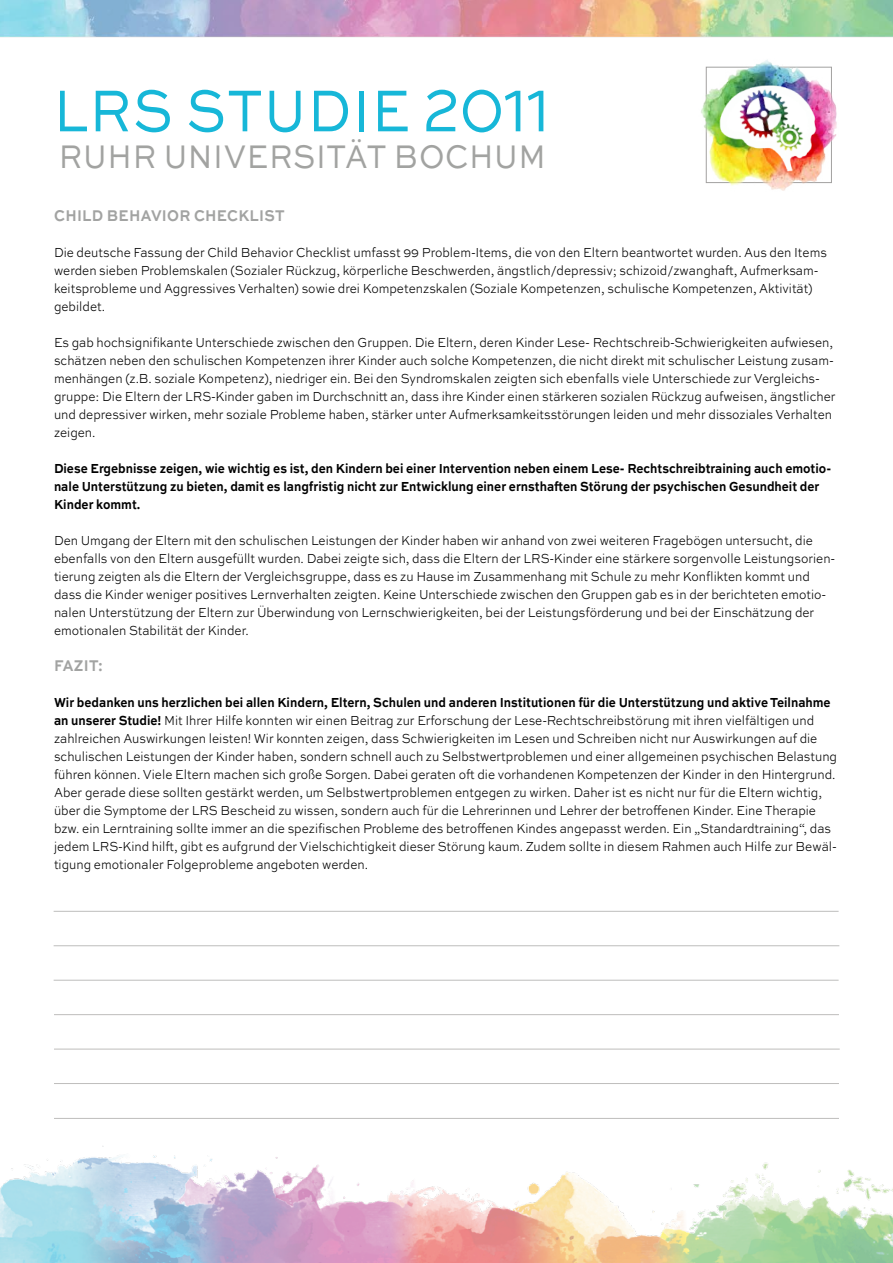
<style>
.page{position:relative;width:893px;height:1263px;background:#fff}
.page>*{position:absolute;margin:0;border:0;box-sizing:border-box;transform-origin:0 0}
.t1{font:62.1px "Sweet Sans Pro";letter-spacing:.02em;color:#17b7d8;scale:.87 1}
.t2{font:34.5px "Sweet Sans Pro";letter-spacing:.02em;color:#a2a3a1;scale:.87 1}
.t3{font:700 16.35px "Sweet Sans Pro";letter-spacing:.02em;color:#a2a3a2;scale:.87 1}
.t4{font:300 13.8px/18px "Sweet Sans Pro";color:#000;scale:.87 1}
.t5{font:700 13.8px/18px "Sweet Sans Pro";color:#000;scale:.87 1}
.s1{font-weight:700}
</style>
<div class="page">
<img style="left:0;top:1146px;width:893px;height:117px">
<img style="left:0;top:0;width:893px;height:37px">
<hr style="left:54px;top:1014px;width:785px;height:1px;background:#bebdbc">
<hr style="left:54px;top:1049px;width:786px;height:1px;background:#bebdbc">
<hr style="left:54px;top:1083px;width:785px;height:1px;background:#bebdbc">
<hr style="left:54px;top:1118px;width:785px;height:1px;background:#bebdbc">
<hr style="left:54px;top:911px;width:785px;height:1px;background:#bebdbc">
<hr style="left:54px;top:945px;width:785px;height:1px;background:#bebdbc">
<hr style="left:54px;top:980px;width:785px;height:1px;background:#bebdbc">
<img style="left:705px;top:60px;width:127px;height:131px">
<img style="left:701px;top:72px;width:136px;height:109px">
<img style="left:726px;top:79px;width:89px;height:86px">
<h1 class="t1" style="left:53px;top:66px;width:572px">LRS STUDIE 2011</h1>
<h2 class="t2" style="left:59px;top:132px;width:561px">RUHR UNIVERSITÄT BOCHUM</h2>
<p class="t3" style="left:54px;top:203px;width:266px">CHILD BEHAVIOR CHECKLIST</p>
<p class="t4" style="left:54px;top:243px;width:890px">Die deutsche Fassung der Child Behavior Checklist umfasst 99 Problem-Items, die von den Eltern beantwortet wurden. Aus den Items werden sieben Problemskalen (Sozialer Rückzug, körperliche Beschwerden, ängstlich/depressiv; schizoid/zwanghaft, Aufmerksam&shy;keitsprobleme und Aggressives Verhalten) sowie drei Kompetenzskalen (Soziale Kompetenzen, schulische Kompetenzen, Aktivität) gebildet.</p>
<p class="t4" style="left:54px;top:333px;width:900px">Es gab hochsignifikante Unterschiede zwischen den Gruppen. Die Eltern, deren Kinder Lese- Rechtschreib-Schwierigkeiten aufwiesen, schätzen neben den schulischen Kompetenzen ihrer Kinder auch solche Kompetenzen, die nicht direkt mit schulischer Leistung zusam&shy;menhängen (z.B. soziale Kompetenz), niedriger ein. Bei den Syndromskalen zeigten sich ebenfalls viele Unterschiede zur Vergleichs&shy;gruppe: Die Eltern der LRS-Kinder gaben im Durchschnitt an, dass ihre Kinder einen stärkeren sozialen Rückzug aufweisen, ängstlicher und depressiver wirken, mehr soziale Probleme haben, stärker unter Aufmerksamkeitsstörungen leiden und mehr dissoziales Verhalten zeigen.</p>
<p class="t5" style="left:54px;top:459px;width:895px">Diese Ergebnisse zeigen, wie wichtig es ist, den Kindern bei einer Intervention neben einem Lese- Rechtschreibtraining auch emotio&shy;nale Unterstützung zu bieten, damit es langfristig nicht zur Entwicklung einer ernsthaften Störung der psychischen Gesundheit der<br>Kinder kommt.</p>
<p class="t4" style="left:54px;top:531px;width:900px">Den Umgang der Eltern mit den schulischen Leistungen der Kinder haben wir anhand von zwei weiteren Fragebögen untersucht, die ebenfalls von den Eltern ausgefüllt wurden. Dabei zeigte sich, dass die Eltern der LRS-Kinder eine stärkere sorgenvolle Leistungsorien&shy;tierung zeigten als die Eltern der Vergleichsgruppe, dass es zu Hause im Zusammenhang mit Schule zu mehr Konflikten kommt und dass die Kinder weniger positives Lernverhalten zeigten. Keine Unterschiede zwischen den Gruppen gab es in der berichteten emotio&shy;nalen Unterstützung der Eltern zur Überwindung von Lernschwierigkeiten, bei der Leistungsförderung und bei der Einschätzung der emotionalen Stabilität der Kinder.</p>
<p class="t3" style="left:54px;top:653px;width:58px">FAZIT:</p>
<p class="t4" style="left:54px;top:693px;width:902px"><span class="s1">Wir bedanken uns herzlichen bei allen Kindern, Eltern, Schulen und anderen Institutionen für die Unterstützung und aktive Teilnahme an unserer Studie!</span> Mit Ihrer Hilfe konnten wir einen Beitrag zur Erforschung der Lese-Rechtschreibstörung mit ihren vielfältigen und zahlreichen Auswirkungen leisten! Wir konnten zeigen, dass Schwierigkeiten im Lesen und Schreiben nicht nur Auswirkungen auf die schulischen Leistungen der Kinder haben, sondern schnell auch zu Selbstwertproblemen und einer allgemeinen psychischen Belastung führen können. Viele Eltern machen sich große Sorgen. Dabei geraten oft die vorhandenen Kompetenzen der Kinder in den Hintergrund.<br>Aber gerade diese sollten gestärkt werden, um Selbstwertproblemen entgegen zu wirken. Daher ist es nicht nur für die Eltern wichtig, über die Symptome der LRS Bescheid zu wissen, sondern auch für die Lehrerinnen und Lehrer der betroffenen Kinder. Eine Therapie bzw. ein Lerntraining sollte immer an die spezifischen Probleme des betroffenen Kindes angepasst werden. Ein „Standardtraining“, das jedem LRS-Kind hilft, gibt es aufgrund der Vielschichtigkeit dieser Störung kaum. Zudem sollte in diesem Rahmen auch Hilfe zur Bewäl&shy;tigung emotionaler Folgeprobleme angeboten werden.</p>
</div>
